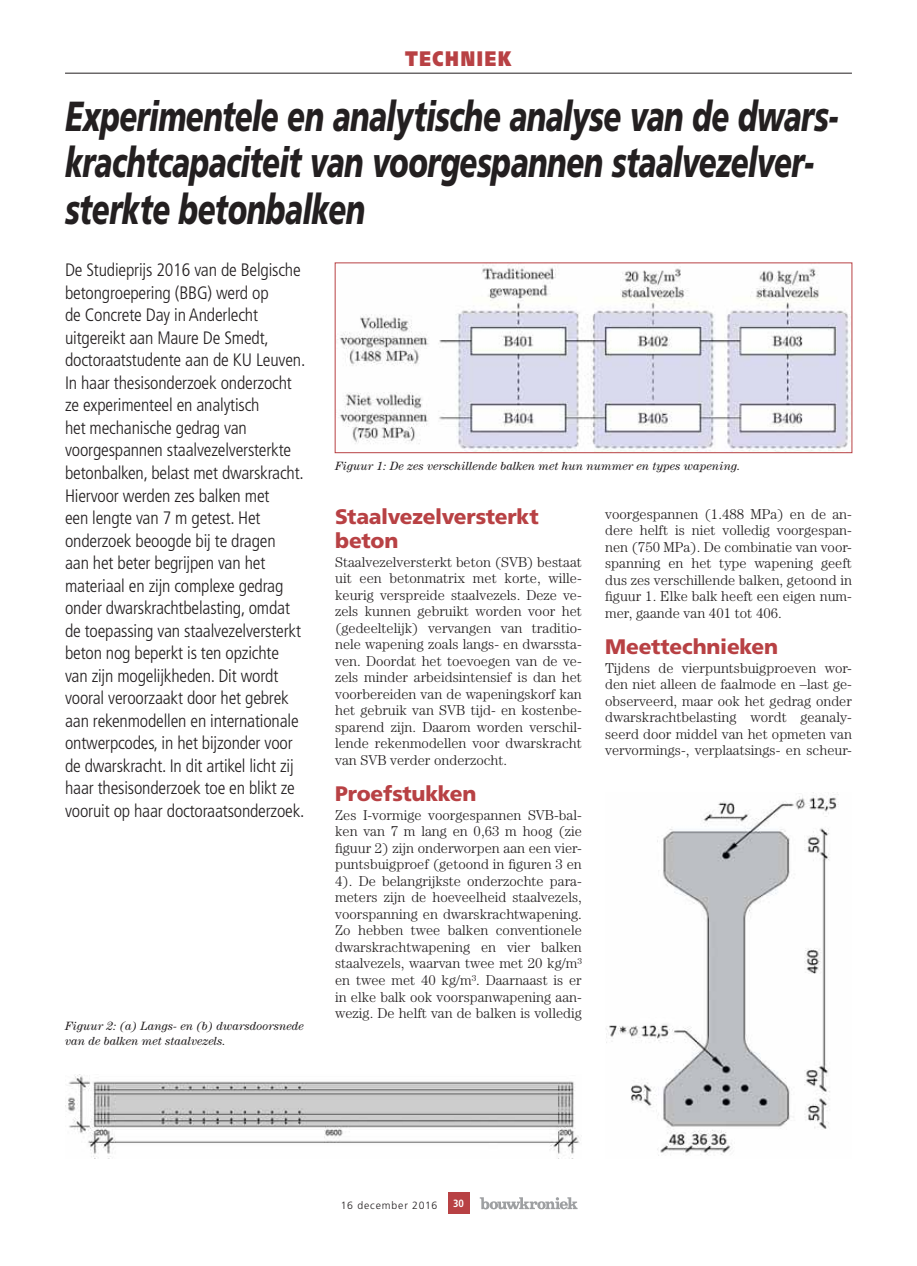
<style>
.page{position:relative;width:917px;height:1266px;background:#fff}
.page>*{position:absolute;margin:0;border:0;box-sizing:border-box;transform-origin:0 0}
.t1{font:italic 900 42px/46.5px "Frutiger LT";letter-spacing:-.02em;color:#231f20;scale:.7 1}
.t2{font:900 21px/24px "Frutiger LT";letter-spacing:-.015em;color:#b84144}
.t3{font:900 21px "Frutiger LT";letter-spacing:.105em;color:#b84144;scale:.8 1}
.t4{font:300 condensed 18px/22.5px "Frutiger LT";letter-spacing:-.01em;color:#231f20}
.t5{font:300 14.25px/16.5px "Century LT";color:#231f20;text-align:justify}
.t6{font:italic 12px/15px "Century LT";color:#231f20}
.t7{font:300 10.5px "Frutiger LT";letter-spacing:.08em;color:#231f20}
.t8{font:700 condensed 10.5px "Frutiger LT";color:#fff}
</style>
<div class="page">
<svg style="left:480px;top:1197px;width:97px;height:12px"></svg>
<div style="left:448px;top:1192px;width:21px;height:21px;background:#b84144"></div>
<hr style="left:65px;top:73px;width:787px;height:1px;background:#231f20">
<img style="left:337px;top:265px;width:513px;height:186px">
<div style="left:335px;top:262px;width:517px;height:191px;border:1px solid #b84144"></div>
<img style="left:65px;top:1074px;width:515px;height:83px">
<img style="left:606px;top:792px;width:233px;height:364px">
<h2 class="t3" style="left:405px;top:52px;width:135px">TECHNIEK</h2>
<h1 class="t1" style="left:65px;top:95px;width:1106px">Experimentele en analytische analyse van de dwars&shy;krachtcapaciteit van voorgespannen staalvezelver&shy;sterkte betonbalken</h1>
<p class="t4" style="left:65px;top:260px;width:242px">De Studieprijs 2016 van de Belgische betongroepering (BBG) werd op<br>de Concrete Day in Anderlecht uitgereikt aan Maure De Smedt, doctoraatstudente aan de KU Leuven.<br>In haar thesisonderzoek onderzocht ze experimenteel en analytisch<br>het mechanische gedrag van voorgespannen staalvezelversterkte betonbalken, belast met dwarskracht.<br>Hiervoor werden zes balken met<br>een lengte van 7 m getest. Het onderzoek beoogde bij te dragen<br>aan het beter begrijpen van het materiaal en zijn complexe gedrag onder dwarskrachtbelasting, omdat de toepassing van staalvezelversterkt beton nog beperkt is ten opzichte van zijn mogelijkheden. Dit wordt vooral veroorzaakt door het gebrek aan rekenmodellen en internationale ontwerpcodes, in het bijzonder voor de dwarskracht. In dit artikel licht zij haar thesisonderzoek toe en blikt ze vooruit op haar doctoraatsonderzoek.</p>
<p class="t6" style="left:65px;top:1019px;width:240px">Figuur 2: (a) Langs- en (b) dwarsdoorsnede van de balken met staalvezels.</p>
<p class="t6" style="left:335px;top:460px;width:407px">Figuur 1: De zes verschillende balken met hun nummer en types wapening.</p>
<h2 class="t2" style="left:335px;top:506px;width:205px">Staalvezelversterkt beton</h2>
<p class="t5" style="left:335px;top:555px;width:248px">Staalvezelversterkt beton (SVB) bestaat uit een betonmatrix met korte, wille&shy;keurig verspreide staalvezels. Deze ve&shy;zels kunnen gebruikt worden voor het (gedeeltelijk) vervangen van traditio&shy;nele wapening zoals langs- en dwarssta&shy;ven. Doordat het toevoegen van de ve&shy;zels minder arbeidsintensief is dan het voorbereiden van de wapeningskorf kan het gebruik van SVB tijd- en kostenbe&shy;sparend zijn. Daarom worden verschil&shy;lende rekenmodellen voor dwarskracht van SVB verder onderzocht.</p>
<h2 class="t2" style="left:335px;top:782px;width:143px">Proefstukken</h2>
<p class="t5" style="left:335px;top:808px;width:248px">Zes I-vormige voorgespannen SVB-bal&shy;ken van 7 m lang en 0,63 m hoog (zie figuur 2) zijn onderworpen aan een vier&shy;puntsbuigproef (getoond in figuren 3 en 4). De belangrijkste onderzochte para&shy;meters zijn de hoeveelheid staalvezels, voorspanning en dwarskrachtwapening.<br>Zo hebben twee balken conventionele dwarskrachtwapening en vier balken staalvezels, waarvan twee met 20 kg/m³ en twee met 40 kg/m³. Daarnaast is er in elke balk ook voorspanwapening aan&shy;wezig. De helft van de balken is volledig</p>
<p class="t5" style="left:605px;top:507px;width:248px">voorgespannen (1.488 MPa) en de an&shy;dere helft is niet volledig voorgespan&shy;nen (750 MPa). De combinatie van voor&shy;spanning en het type wapening geeft dus zes verschillende balken, getoond in figuur 1. Elke balk heeft een eigen num&shy;mer, gaande van 401 tot 406.</p>
<h2 class="t2" style="left:605px;top:636px;width:174px">Meettechnieken</h2>
<p class="t5" style="left:605px;top:661px;width:248px">Tijdens de vierpuntsbuigproeven wor&shy;den niet alleen de faalmode en –last ge&shy;observeerd, maar ook het gedrag onder dwarskrachtbelasting wordt geanaly&shy;seerd door middel van het opmeten van vervormings-, verplaatsings- en scheur-</p>
<p class="t7" style="left:341px;top:1199px;width:98px">16 december 2016</p>
<p class="t8" style="left:453px;top:1198px;width:12px">30</p>
</div>
